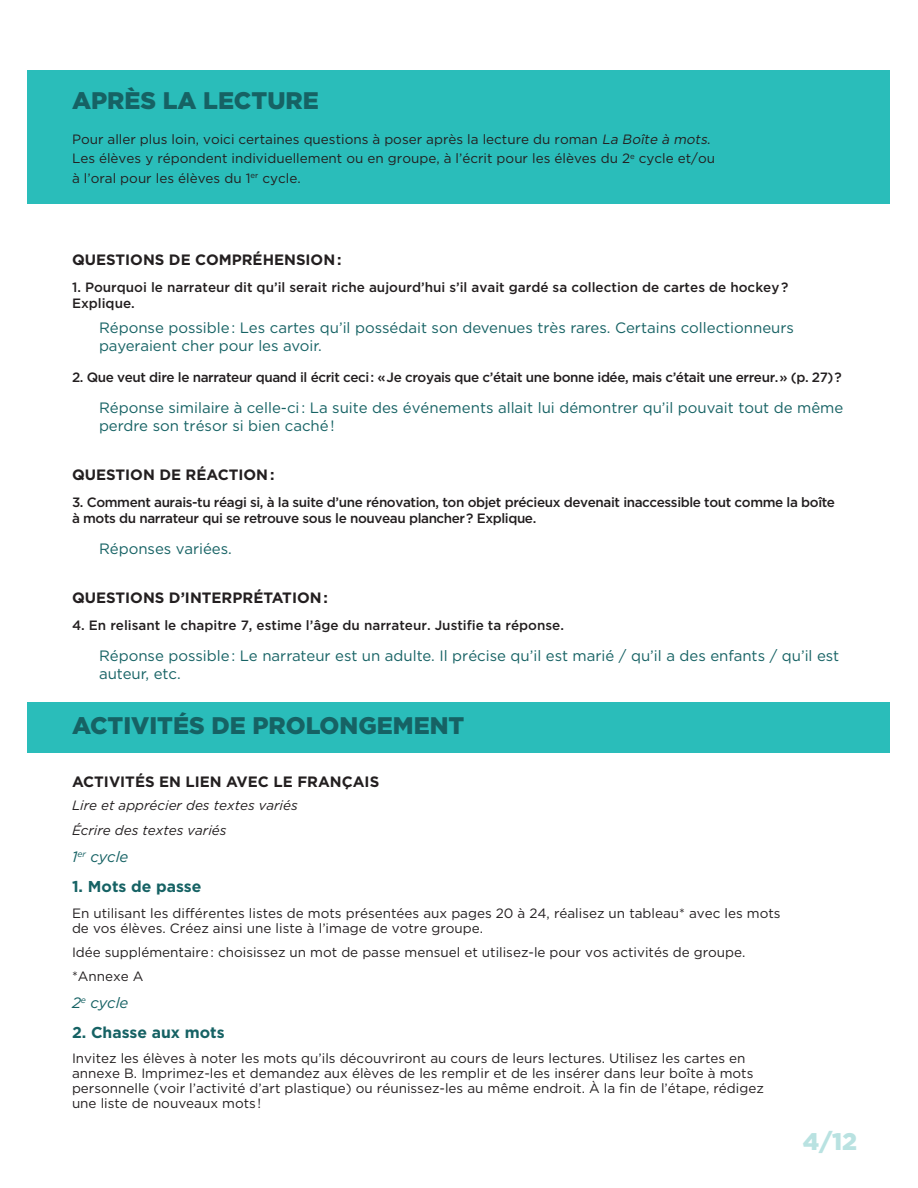
<style>
.page{position:relative;width:918px;height:1188px;background:#fff}
.page>*{position:absolute;margin:0;border:0;box-sizing:border-box;transform-origin:0 0}
.Questions{font:900 24px "Gotham";color:#166264}
.t1{font:900 24px "Gotham";color:#b9e2e1}
.Competence{font:700 15.75px "Gotham";color:#166264}
.Competence-2{font:15px/18px "Gotham";color:#166264}
.EnLienAvec{font:700 15px "Gotham";color:#231f20}
.Competence-3{font:italic 15px "Gotham";color:#166264}
.Explication{font:13.5px/15px "Gotham";color:#231f20}
.Questions-2{font:500 13.5px/16.2px "Gotham";letter-spacing:-.03em;color:#231f20}
.Questions__Mauve3{font:13.5px/19.5px "Gotham";color:#231f20}
.Questions-3{font:500 13.5px/16.2px "Gotham";color:#231f20}
.Explication-2{font:italic 13.5px "Gotham";color:#231f20}
.s1{font-style:italic}
</style>
<div class="page">
<div style="left:28px;top:70px;width:862px;height:134px;background:#2abdba"></div>
<div style="left:28px;top:702px;width:862px;height:51px;background:#2abdba"></div>
<p class="Questions" style="left:72px;top:84px;width:248px">APRÈS LA LECTURE</p>
<p class="Questions__Mauve3" style="left:72px;top:129px;width:645px">Pour aller plus loin, voici certaines questions à poser après la lecture du roman <span class="s1">La Boîte à mots</span>.<br>Les élèves y répondent individuellement ou en groupe, à l’écrit pour les élèves du 2<sup>e</sup> cycle et/ou à l’oral pour les élèves du 1<sup>er</sup> cycle.</p>
<p class="EnLienAvec" style="left:72px;top:251px;width:271px">QUESTIONS DE COMPRÉHENSION:</p>
<p class="Questions-3" style="left:72px;top:279px;width:718px">1. Pourquoi le narrateur dit qu’il serait riche aujourd’hui s’il avait gardé sa collection de cartes de hockey ?<br>Explique.</p>
<p class="Competence-2" style="left:99px;top:318px;width:697px">Réponse possible: Les cartes qu’il possédait son devenues très rares. Certains collectionneurs payeraient cher pour les avoir.</p>
<p class="Questions-2" style="left:72px;top:369px;width:771px">2. Que veut dire le narrateur quand il écrit ceci : « Je croyais que c’était une bonne idée, mais c’était une erreur. » (p. 27) ?</p>
<p class="Competence-2" style="left:99px;top:399px;width:746px">Réponse similaire à celle-ci: La suite des événements allait lui démontrer qu’il pouvait tout de même perdre son trésor si bien caché!</p>
<p class="EnLienAvec" style="left:72px;top:466px;width:204px">QUESTION DE RÉACTION:</p>
<p class="Questions-2" style="left:72px;top:494px;width:765px">3. Comment aurais-tu réagi si, à la suite d’une rénovation, ton objet précieux devenait inaccessible tout comme la boîte à mots du narrateur qui se retrouve sous le nouveau plancher ? Explique.</p>
<p class="Competence-2" style="left:99px;top:540px;width:134px">Réponses variées.</p>
<p class="EnLienAvec" style="left:72px;top:589px;width:257px">QUESTIONS D’INTERPRÉTATION:</p>
<p class="Questions-3" style="left:72px;top:617px;width:494px">4. En relisant le chapitre 7, estime l’âge du narrateur. Justifie ta réponse.</p>
<p class="Competence-2" style="left:99px;top:647px;width:742px">Réponse possible: Le narrateur est un adulte. Il précise qu’il est marié / qu’il a des enfants / qu’il est auteur, etc.</p>
<p class="Questions" style="left:72px;top:709px;width:394px">ACTIVITÉS DE PROLONGEMENT</p>
<p class="EnLienAvec" style="left:72px;top:773px;width:309px">ACTIVITÉS EN LIEN AVEC LE FRANÇAIS</p>
<p class="Explication-2" style="left:72px;top:797px;width:227px">Lire et apprécier des textes variés</p>
<p class="Explication-2" style="left:72px;top:823px;width:156px">Écrire des textes variés</p>
<p class="Competence-3" style="left:72px;top:849px;width:58px">1<sup>er</sup> cycle</p>
<p class="Competence" style="left:72px;top:878px;width:131px">1. Mots de passe</p>
<p class="Explication" style="left:72px;top:905px;width:710px">En utilisant les différentes listes de mots présentées aux pages 20 à 24, réalisez un tableau* avec les mots de vos élèves. Créez ainsi une liste à l’image de votre groupe.</p>
<p class="Explication" style="left:72px;top:944px;width:675px">Idée supplémentaire: choisissez un mot de passe mensuel et utilisez-le pour vos activités de groupe.</p>
<p class="Explication" style="left:72px;top:968px;width:73px">*Annexe A</p>
<p class="Competence-3" style="left:72px;top:994px;width:58px">2<sup>e</sup> cycle</p>
<p class="Competence" style="left:72px;top:1023px;width:154px">2. Chasse aux mots</p>
<p class="Explication" style="left:72px;top:1051px;width:693px">Invitez les élèves à noter les mots qu’ils découvriront au cours de leurs lectures. Utilisez les cartes en annexe B. Imprimez-les et demandez aux élèves de les remplir et de les insérer dans leur boîte à mots personnelle (voir l’activité d’art plastique) ou réunissez-les au même endroit. À la fin de l’étape, rédigez une liste de nouveaux mots !</p>
<h1 class="t1" style="left:803px;top:1125px;width:56px">4/12</h1>
</div>
